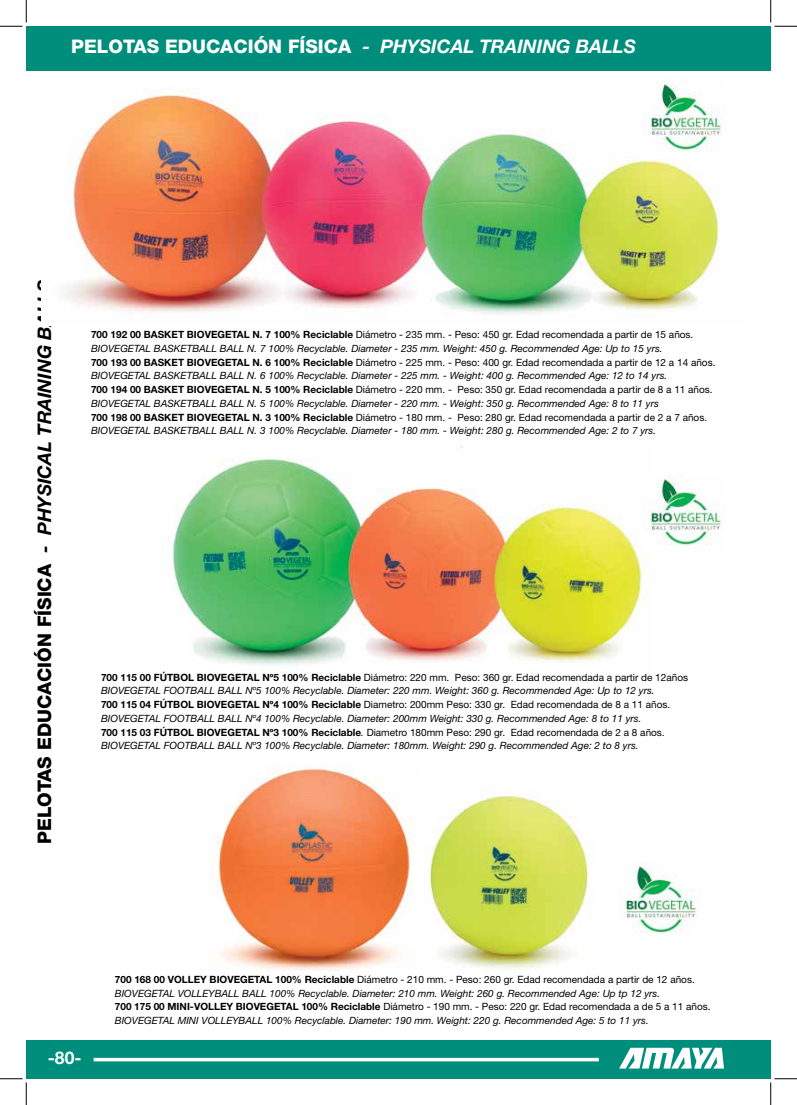
<style>
.page{position:relative;width:797px;height:1105px;background:#fff}
.page>*{position:absolute;margin:0;border:0;box-sizing:border-box;transform-origin:0 0}
.t1{font:800 18.75px "Helvetica Neue LT Std";color:#000}
.t2{font:800 18.75px "Helvetica Neue LT Std";color:#fff}
.t3{font:700 17.5px "Helvetica Neue LT Std";color:#fff}
.t4{font:italic 10px/13.8px "Helvetica Neue LT Std";color:#000}
.s1{font-weight:700;font-style:italic}
.s2{font-weight:700;font-style:normal}
.s3{font-style:normal}
</style>
<div class="page">
<div style="left:26px;top:26px;width:744px;height:45px;background:#008e7c"></div>
<div style="left:26px;top:1040px;width:744px;height:39px;background:#008e7c"></div>
<hr style="left:94px;top:1058px;width:504px;height:3px;background:#fff">
<svg style="left:619px;top:1048px;width:105px;height:20px"></svg>
<img style="left:66px;top:88px;width:653px;height:227px">
<img style="left:172px;top:446px;width:477px;height:220px">
<img style="left:424px;top:788px;width:169px;height:182px">
<img style="left:210px;top:765px;width:202px;height:206px">
<img style="left:643px;top:475px;width:78px;height:77px">
<img style="left:643px;top:81px;width:78px;height:76px">
<img style="left:624px;top:863px;width:73px;height:71px">
<svg style="left:0;top:0;width:27px;height:27px"></svg>
<svg style="left:0;top:1078px;width:27px;height:27px"></svg>
<svg style="left:770px;top:0;width:27px;height:27px"></svg>
<svg style="left:770px;top:1078px;width:27px;height:27px"></svg>
<h1 class="t2" style="left:71px;top:35px;width:566px">PELOTAS EDUCACIÓN FÍSICA <span class="s1">- PHYSICAL TRAINING BALLS</span></h1>
<h1 class="t1" style="left:33px;top:844px;width:566px;rotate:-90deg">PELOTAS EDUCACIÓN FÍSICA <span class="s1">- PHYSICAL TRAINING BALLS</span></h1>
<p class="t4" style="left:91px;top:328px;width:626px"><span class="s2">700 192 00 BASKET BIOVEGETAL N. 7 100% Reciclable</span> <span class="s3">Diámetro - 235 mm. - Peso: 450 gr. Edad recomendada a partir de 15 años.<br></span>BIOVEGETAL BASKETBALL BALL N. 7 100% Recyclable. Diameter - 235 mm. Weight: 450 g. Recommended Age: Up to 15 yrs.<br><span class="s2">700 193 00 BASKET BIOVEGETAL N. 6 100% Reciclable</span> <span class="s3">Diámetro - 225 mm. - Peso: 400 gr. Edad recomendada a partir de 12 a 14 años.<br></span>BIOVEGETAL BASKETBALL BALL N. 6 100% Recyclable. Diameter - 225 mm. - Weight: 400 g. Recommended Age: 12 to 14 yrs.<br><span class="s2">700 194 00 BASKET BIOVEGETAL N. 5 100% Reciclable</span> <span class="s3">Diámetro - 220 mm. - Peso: 350 gr. Edad recomendada a partir de 8 a 11 años.<br></span>BIOVEGETAL BASKETBALL BALL N. 5 100% Recyclable. Diameter - 220 mm. - Weight: 350 g. Recommended Age: 8 to 11 yrs<br><span class="s2">700 198 00 BASKET BIOVEGETAL N. 3 100% Reciclable</span> <span class="s3">Diámetro - 180 mm. - Peso: 280 gr. Edad recomendada a partir de 2 a 7 años.<br></span>BIOVEGETAL BASKETBALL BALL N. 3 100% Recyclable. Diameter - 180 mm. - Weight: 280 g. Recommended Age: 2 to 7 yrs.</p>
<p class="t4" style="left:101px;top:670px;width:588px"><span class="s2">700 115 00 FÚTBOL BIOVEGETAL Nº5 100% Reciclable</span> <span class="s3">Diámetro: 220 mm. Peso: 360 gr. Edad recomendada a partir de 12años </span>BIOVEGETAL FOOTBALL BALL Nº5 100% Recyclable. Diameter: 220 mm. Weight: 360 g. Recommended Age: Up to 12 yrs.<br><span class="s2">700 115 04 FÚTBOL BIOVEGETAL Nº4 100% Reciclable</span> <span class="s3">Diametro: 200mm Peso: 330 gr. Edad recomendada de 8 a 11 años.<br></span>BIOVEGETAL FOOTBALL BALL Nº4 100% Recyclable. Diameter: 200mm Weight: 330 g. Recommended Age: 8 to 11 yrs.<br><span class="s2">700 115 03 FÚTBOL BIOVEGETAL Nº3 100% Reciclable</span>. <span class="s3">Diametro 180mm Peso: 290 gr. Edad recomendada de 2 a 8 años.<br></span>BIOVEGETAL FOOTBALL BALL Nº3 100% Recyclable. Diameter: 180mm. Weight: 290 g. Recommended Age: 2 to 8 yrs.</p>
<p class="t4" style="left:115px;top:972px;width:597px"><span class="s2">700 168 00 VOLLEY BIOVEGETAL 100% Reciclable</span> <span class="s3">Diámetro - 210 mm. - Peso: 260 gr. Edad recomendada a partir de 12 años.<br></span>BIOVEGETAL VOLLEYBALL BALL 100% Recyclable. Diameter: 210 mm. Weight: 260 g. Recommended Age: Up tp 12 yrs.<br><span class="s2">700 175 00 MINI-VOLLEY BIOVEGETAL 100% Reciclable</span> <span class="s3">Diámetro - 190 mm. - Peso: 220 gr. Edad recomendada a de 5 a 11 años.<br></span>BIOVEGETAL MINI VOLLEYBALL 100% Recyclable. Diameter: 190 mm. Weight: 220 g. Recommended Age: 5 to 11 yrs.</p>
<h2 class="t3" style="left:48px;top:1047px;width:35px">-80-</h2>
</div>
